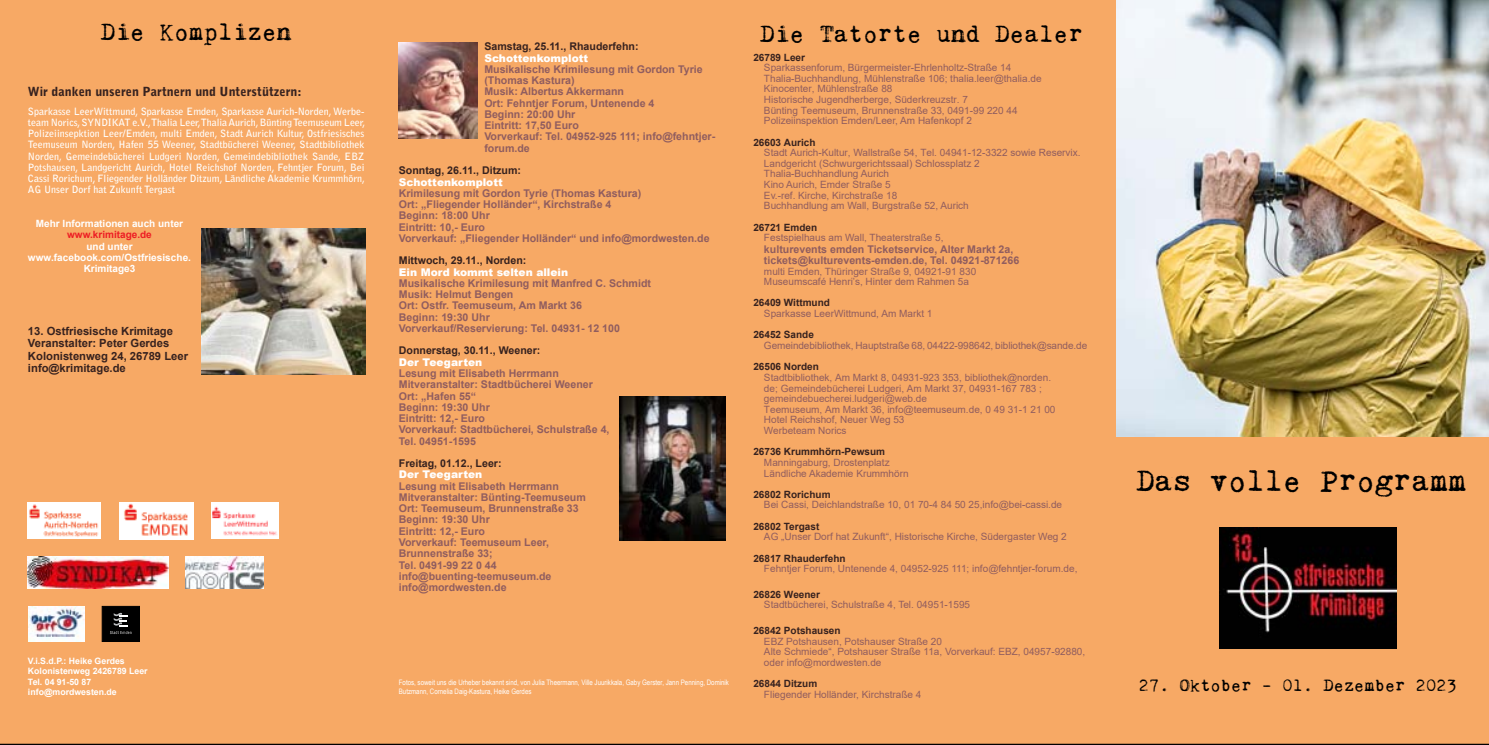
<style>
.page{position:relative;width:1489px;height:745px;background:#fff}
.page>*{position:absolute;margin:0;border:0;box-sizing:border-box;transform-origin:0 0}
.t1{font:31.25px "Kingthings Trypewriter 2";color:#000}
.t2{font:25px "Kingthings Trypewriter 2";color:#000}
.t3{font:17.5px "Kingthings Trypewriter 2";color:#000}
.t4{font:900 12.5px "Bell Gothic Std";color:#37221f}
.t5{font:700 11.25px/12.5px "Arial";color:#37221f}
.t6{font:700 10.62px/11.2px "Arial";color:#905d5f}
.t7{font:700 10.62px "Arial";color:#37221f}
.t8{font:900 10.62px "Arial";color:#fff}
.t9{font:10px/10.6px "Arial";color:#905d5f}
.t10{font:700 10px/11.2px "Bell Gothic Std";color:#fff;text-align:justify}
.t11{font:700 10px "Arial";color:#37221f}
.t12{font:700 10px/11.2px "Arial";color:#fff;text-align:center}
.t13{font:700 10px "Arial";color:#ed1d24}
.t14{font:700 8.75px/10.5px "Arial";color:#fff}
.t15{font:7.5px/8.8px "Arial Narrow";color:#fff}
</style>
<div class="page">
<div style="left:0;top:0;width:1488px;height:744px;background:#f7a965"></div>
<img style="left:202px;top:229px;width:163px;height:145px">
<img style="left:619px;top:396px;width:106px;height:144px">
<img style="left:399px;top:43px;width:78px;height:96px">
<img style="left:211px;top:502px;width:68px;height:36px">
<img style="left:28px;top:502px;width:73px;height:36px">
<img style="left:119px;top:502px;width:74px;height:37px">
<div style="left:102px;top:606px;width:37px;height:35px;background:#000;border:1px solid #000"></div>
<svg style="left:110px;top:612px;width:21px;height:21px"></svg>
<img style="left:29px;top:606px;width:55px;height:34px">
<img style="left:28px;top:556px;width:140px;height:32px">
<img style="left:186px;top:556px;width:77px;height:32px">
<img style="left:1219px;top:527px;width:177px;height:120px">
<img style="left:1116px;top:0;width:372px;height:436px">
<h2 class="t2" style="left:101px;top:19px;width:192px">Die Komplizen</h2>
<h2 class="t2" style="left:760px;top:20px;width:324px">Die Tatorte und Dealer</h2>
<p class="t7" style="left:484px;top:39px;width:156px">Samstag, 25.11., Rhauderfehn:</p>
<p class="t8" style="left:484px;top:50px;width:105px">Schottenkomplott</p>
<p class="t6" style="left:484px;top:64px;width:232px">Musikalische Krimilesung mit Gordon Tyrie (Thomas Kastura)<br>Musik: Albertus Akkermann<br>Ort: Fehntjer Forum, Untenende 4<br>Beginn: 20:00 Uhr<br>Eintritt: 17,50 Euro<br>Vorverkauf: Tel. 04952-925 111; info@fehntjer&shy;forum.de</p>
<p class="t7" style="left:399px;top:163px;width:124px">Sonntag, 26.11., Ditzum:</p>
<p class="t8" style="left:399px;top:174px;width:105px">Schottenkomplott</p>
<p class="t6" style="left:399px;top:187px;width:312px">Krimilesung mit Gordon Tyrie (Thomas Kastura)<br>Ort: „Fliegender Holländer“, Kirchstraße 4<br>Beginn: 18:00 Uhr<br>Eintritt: 10,- Euro<br>Vorverkauf: „Fliegender Holländer“ und info@mordwesten.de</p>
<p class="t7" style="left:399px;top:253px;width:129px">Mittwoch, 29.11., Norden:</p>
<p class="t8" style="left:399px;top:264px;width:171px">Ein Mord kommt selten allein</p>
<p class="t6" style="left:399px;top:277px;width:254px">Musikalische Krimilesung mit Manfred C. Schmidt Musik: Helmut Bengen<br>Ort: Ostfr. Teemuseum, Am Markt 36<br>Beginn: 19:30 Uhr<br>Vorverkauf/Reservierung: Tel. 04931- 12 100</p>
<p class="t7" style="left:399px;top:343px;width:143px">Donnerstag, 30.11., Weener:</p>
<p class="t8" style="left:399px;top:354px;width:85px">Der Teegarten</p>
<p class="t6" style="left:399px;top:367px;width:212px">Lesung mit Elisabeth Herrmann<br>Mitveranstalter: Stadtbücherei Weener<br>Ort: „Hafen 55“<br>Beginn: 19:30 Uhr<br>Eintritt: 12,- Euro<br>Vorverkauf: Stadtbücherei, Schulstraße 4,<br>Tel. 04951-1595</p>
<p class="t7" style="left:399px;top:455px;width:104px">Freitag, 01.12., Leer:</p>
<p class="t8" style="left:399px;top:466px;width:85px">Der Teegarten</p>
<p class="t6" style="left:399px;top:480px;width:188px">Lesung mit Elisabeth Herrmann<br>Mitveranstalter: Bünting-Teemuseum<br>Ort: Teemuseum, Brunnenstraße 33<br>Beginn: 19:30 Uhr<br>Eintritt: 12,- Euro<br>Vorverkauf: Teemuseum Leer,<br>Brunnenstraße 33;<br>Tel. 0491-99 22 0 44 info@buenting-teemuseum.de info@mordwesten.de</p>
<p class="t11" style="left:753px;top:50px;width:53px">26789 Leer</p>
<p class="t9" style="left:764px;top:62px;width:279px">Sparkassenforum, Bürgermeister-Ehrlenholtz-Straße 14<br>Thalia-Buchhandlung, Mühlenstraße 106; thalia.leer@thalia.de Kinocenter, Mühlenstraße 88<br>Historische Jugendherberge, Süderkreuzstr. 7<br>Bünting Teemuseum, Brunnenstraße 33, 0491-99 220 44<br>Polizeiinspektion Emden/Leer, Am Hafenkopf 2</p>
<p class="t11" style="left:753px;top:135px;width:64px">26603 Aurich</p>
<p class="t9" style="left:764px;top:147px;width:318px">Stadt Aurich-Kultur, Wallstraße 54, Tel. 04941-12-3322 sowie Reservix.<br>Landgericht (Schwurgerichtssaal) Schlossplatz 2<br>Thalia-Buchhandlung Aurich<br>Kino Aurich, Emder Straße 5<br>Ev.-ref. Kirche, Kirchstraße 18<br>Buchhandlung am Wall, Burgstraße 52, Aurich</p>
<p class="t11" style="left:753px;top:220px;width:65px">26721 Emden</p>
<p class="t9" style="left:764px;top:232px;width:181px">Festspielhaus am Wall, Theaterstraße 5,</p>
<p class="t6" style="left:764px;top:243px;width:257px">kulturevents emden Ticketservice, Alter Markt 2a, tickets@kulturevents-emden.de, Tel. 04921-871266</p>
<p class="t9" style="left:764px;top:265px;width:214px">multi Emden, Thüringer Straße 9, 04921-91 830<br>Museumscafé Henri’s, Hinter dem Rahmen 5a</p>
<p class="t11" style="left:753px;top:295px;width:78px">26409 Wittmund</p>
<p class="t9" style="left:764px;top:308px;width:170px">Sparkasse LeerWittmund, Am Markt 1</p>
<p class="t11" style="left:753px;top:327px;width:62px">26452 Sande</p>
<p class="t9" style="left:764px;top:340px;width:325px">Gemeindebibliothek, Hauptstraße 68, 04422-998642, bibliothek@sande.de</p>
<p class="t11" style="left:753px;top:359px;width:67px">26506 Norden</p>
<p class="t9" style="left:764px;top:372px;width:293px">Stadtbibliothek, Am Markt 8, 04931-923 353, bibliothek@norden. de; Gemeindebücherei Ludgeri, Am Markt 37, 04931-167 783 ; gemeindebuecherei.ludgeri@web.de<br>Teemuseum, Am Markt 36, info@teemuseum.de, 0 49 31-1 21 00<br>Hotel Reichshof, Neuer Weg 53<br>Werbeteam Norics</p>
<p class="t11" style="left:753px;top:444px;width:133px">26736 Krummhörn-Pewsum</p>
<p class="t9" style="left:764px;top:456px;width:146px">Manningaburg, Drostenplatz<br>Ländliche Akademie Krummhörn</p>
<p class="t11" style="left:753px;top:487px;width:79px">26802 Rorichum</p>
<p class="t9" style="left:764px;top:499px;width:300px">Bei Cassi, Deichlandstraße 10, 01 70-4 84 50 25,info@bei-cassi.de</p>
<p class="t11" style="left:753px;top:519px;width:67px">26802 Tergast</p>
<p class="t9" style="left:764px;top:531px;width:304px">AG „Unser Dorf hat Zukunft“, Historische Kirche, Südergaster Weg 2</p>
<p class="t11" style="left:753px;top:550px;width:94px">26817 Rhauderfehn</p>
<p class="t9" style="left:764px;top:563px;width:315px">Fehntjer Forum, Untenende 4, 04952-925 111; info@fehntjer-forum.de,</p>
<p class="t11" style="left:753px;top:587px;width:68px">26826 Weener</p>
<p class="t9" style="left:764px;top:599px;width:208px">Stadtbücherei, Schulstraße 4, Tel. 04951-1595</p>
<p class="t11" style="left:753px;top:623px;width:89px">26842 Potshausen</p>
<p class="t9" style="left:764px;top:635px;width:323px">EBZ Potshausen, Potshauser Straße 20<br>Alte Schmiede“, Potshauser Straße 11a, Vorverkauf: EBZ, 04957-92880, oder info@mordwesten.de</p>
<p class="t11" style="left:753px;top:676px;width:65px">26844 Ditzum</p>
<p class="t9" style="left:764px;top:688px;width:159px">Fliegender Holländer, Kirchstraße 4</p>
<p class="t4" style="left:28px;top:84px;width:275px">Wir danken unseren Partnern und Unterstützern:</p>
<p class="t10" style="left:28px;top:105px;width:339px">Sparkasse LeerWittmund, Sparkasse Emden, Sparkasse Aurich-Norden, Werbe&shy;team Norics, SYNDIKAT e.V., Thalia Leer, Thalia Aurich, Bünting Teemuseum Leer, Polizeiinsepktion Leer/Emden, multi Emden, Stadt Aurich Kultur, Ostfriesisches Teemuseum Norden, Hafen 55 Weener, Stadtbücherei Weener, Stadtbibliothek Norden, Gemeindebücherei Ludgeri Norden, Gemeindebibliothek Sande, EBZ Potshausen, Landgericht Aurich, Hotel Reichshof Norden, Fehntjer Forum, Bei Cassi Rorichum, Fliegender Holländer Ditzum, Ländliche Akademie Krummhörn, AG Unser Dorf hat Zukunft Tergast</p>
<p class="t12" style="left:36px;top:218px;width:149px">Mehr Informationen auch unter</p>
<p class="t13" style="left:67px;top:228px;width:86px">www.krimitage.de</p>
<p class="t12" style="left:28px;top:240px;width:164px">und unter www.facebook.com/Ostfriesische.<br>Krimitage3</p>
<p class="t5" style="left:28px;top:324px;width:162px">13. Ostfriesische Krimitage<br>Veranstalter: Peter Gerdes<br>Kolonistenweg 24, 26789 Leer info@krimitage.de</p>
<p class="t14" style="left:28px;top:655px;width:121px">V.i.S.d.P.: Heike Gerdes<br>Kolonistenweg 2426789 Leer<br>Tel. 04 91-50 87 info@mordwesten.de</p>
<p class="t15" style="left:399px;top:677px;width:332px">Fotos, soweit uns die Urheber bekannt sind, von Julia Theermann, Ville Juurikkala, Gaby Gerster, Jann Penning, Dominik<br>Butzmann, Cornelia Daig-Kastura, Heike Gerdes</p>
<h1 class="t1" style="left:1136px;top:463px;width:332px">Das volle Programm</h1>
<h3 class="t3" style="left:1138px;top:675px;width:319px">27. Oktober - 01. Dezember 2023</h3>
</div>
